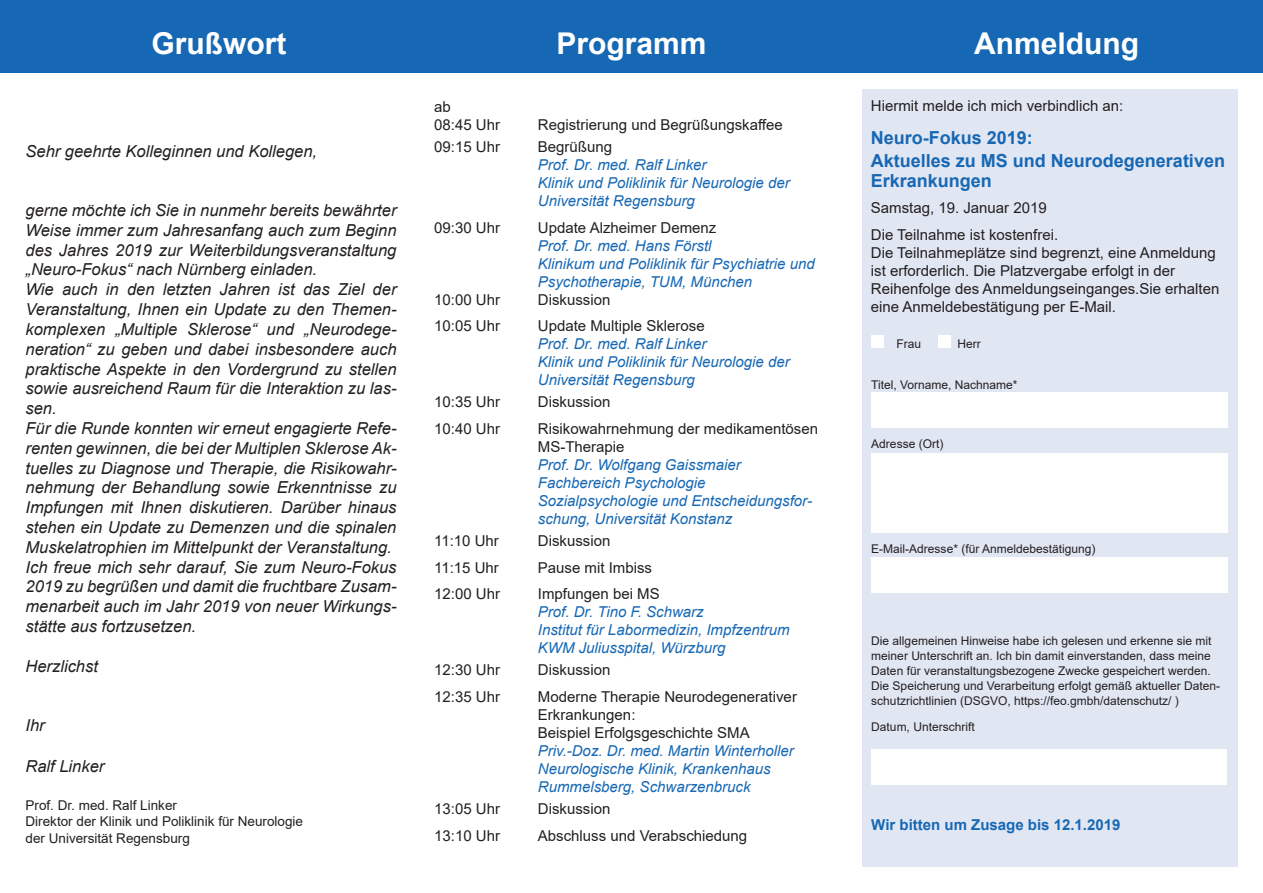
<style>
.page{position:relative;width:1263px;height:893px;background:#fff}
.page>*{position:absolute;margin:0;border:0;box-sizing:border-box;transform-origin:0 0}
.t1{font:700 30px "Arial";color:#fff}
.t2{font:700 18px/19.5px "Arial";color:#1768b4}
.t3{font:italic 16.5px/19.8px "Arial";color:#231f20;text-align:justify}
.t4{font:15px/18px "Arial";color:#231f20}
.t5{font:italic 15px/18px "Arial";color:#1768b4}
.t6{font:700 15px "Arial";color:#1768b4}
.t7{font:13.5px "Arial";color:#231f20}
.t8{font:12px/15px "Arial";color:#231f20;text-align:justify}
</style>
<div class="page">
<div style="left:863px;top:327px;width:375px;height:540px;background:#e1e6f3"></div>
<div style="left:871px;top:335px;width:13px;height:13px;background:#fff"></div>
<div style="left:938px;top:335px;width:13px;height:13px;background:#fff"></div>
<div style="left:871px;top:749px;width:356px;height:35px;background:#fff"></div>
<div style="left:871px;top:393px;width:356px;height:35px;background:#fff"></div>
<div style="left:871px;top:453px;width:356px;height:79px;background:#fff"></div>
<div style="left:0;top:0;width:1263px;height:72px;background:#1768b4"></div>
<div style="left:862px;top:89px;width:375px;height:239px;background:#e1e6f3"></div>
<div style="left:871px;top:557px;width:356px;height:35px;background:#fff"></div>
<p class="t1" style="left:151px;top:22px;width:137px">Grußwort</p>
<p class="t3" style="left:26px;top:141px;width:293px">Sehr geehrte Kolleginnen und Kollegen,</p>
<p class="t3" style="left:26px;top:201px;width:372px">gerne möchte ich Sie in nunmehr bereits bewährter Weise immer zum Jahresanfang auch zum Beginn des Jahres 2019 zur Weiterbildungsveranstaltung „Neuro-Fokus“ nach Nürnberg einladen.</p>
<p class="t3" style="left:26px;top:280px;width:373px">Wie auch in den letzten Jahren ist das Ziel der Veranstaltung, Ihnen ein Update zu den Themen&shy;komplexen „Multiple Sklerose“ und „Neurodege&shy;neration“ zu geben und dabei insbesondere auch praktische Aspekte in den Vordergrund zu stellen sowie ausreichend Raum für die Interaktion zu las&shy;sen.</p>
<p class="t3" style="left:26px;top:418px;width:373px">Für die Runde konnten wir erneut engagierte Refe&shy;renten gewinnen, die bei der Multiplen Sklerose Ak&shy;tuelles zu Diagnose und Therapie, die Risikowahr&shy;nehmung der Behandlung sowie Erkenntnisse zu Impfungen mit Ihnen diskutieren. Darüber hinaus stehen ein Update zu Demenzen und die spinalen Muskelatrophien im Mittelpunkt der Veranstaltung.</p>
<p class="t3" style="left:26px;top:557px;width:373px">Ich freue mich sehr darauf, Sie zum Neuro-Fokus 2019 zu begrüßen und damit die fruchtbare Zusam&shy;menarbeit auch im Jahr 2019 von neuer Wirkungs&shy;stätte aus fortzusetzen.</p>
<p class="t3" style="left:26px;top:656px;width:74px">Herzlichst</p>
<p class="t3" style="left:26px;top:715px;width:21px">Ihr</p>
<p class="t3" style="left:26px;top:757px;width:80px">Ralf Linker</p>
<p class="t7" style="left:26px;top:796px;width:153px">Prof. Dr. med. Ralf Linker</p>
<p class="t7" style="left:26px;top:812px;width:279px">Direktor der Klinik und Poliklinik für Neurologie</p>
<p class="t7" style="left:26px;top:828px;width:166px">der Universität Regensburg</p>
<p class="t1" style="left:556px;top:22px;width:152px">Programm</p>
<p class="t1" style="left:974px;top:22px;width:166px">Anmeldung</p>
<p class="t4" style="left:434px;top:97px;width:18px">ab</p>
<p class="t4" style="left:434px;top:115px;width:67px">08:45 Uhr</p>
<p class="t4" style="left:538px;top:115px;width:246px">Registrierung und Begrüßungskaffee</p>
<p class="t4" style="left:434px;top:138px;width:67px">09:15 Uhr</p>
<p class="t4" style="left:538px;top:138px;width:76px">Begrüßung</p>
<p class="t5" style="left:538px;top:156px;width:170px">Prof. Dr. med. Ralf Linker</p>
<p class="t5" style="left:538px;top:174px;width:253px">Klinik und Poliklinik für Neurologie der</p>
<p class="t5" style="left:538px;top:192px;width:158px">Universität Regensburg</p>
<p class="t4" style="left:434px;top:218px;width:67px">09:30 Uhr</p>
<p class="t4" style="left:538px;top:218px;width:180px">Update Alzheimer Demenz</p>
<p class="t5" style="left:538px;top:237px;width:175px">Prof. Dr. med. Hans Förstl</p>
<p class="t5" style="left:538px;top:255px;width:278px">Klinikum und Poliklinik für Psychiatrie und<br>Psychotherapie, TUM, München</p>
<p class="t4" style="left:434px;top:290px;width:67px">10:00 Uhr</p>
<p class="t4" style="left:538px;top:290px;width:74px">Diskussion</p>
<p class="t4" style="left:434px;top:317px;width:67px">10:05 Uhr</p>
<p class="t4" style="left:538px;top:317px;width:168px">Update Multiple Sklerose</p>
<p class="t5" style="left:538px;top:335px;width:170px">Prof. Dr. med. Ralf Linker</p>
<p class="t5" style="left:538px;top:353px;width:253px">Klinik und Poliklinik für Neurologie der</p>
<p class="t5" style="left:538px;top:371px;width:158px">Universität Regensburg</p>
<p class="t4" style="left:434px;top:393px;width:67px">10:35 Uhr</p>
<p class="t4" style="left:538px;top:393px;width:74px">Diskussion</p>
<p class="t4" style="left:434px;top:419px;width:67px">10:40 Uhr</p>
<p class="t4" style="left:538px;top:419px;width:282px">Risikowahrnehmung der medikamentösen<br>MS-Therapie</p>
<p class="t5" style="left:538px;top:456px;width:204px">Prof. Dr. Wolfgang Gaissmaier</p>
<p class="t5" style="left:538px;top:474px;width:169px">Fachbereich Psychologie</p>
<p class="t5" style="left:538px;top:492px;width:276px">Sozialpsychologie und Entscheidungsfor&shy;schung, Universität Konstanz</p>
<p class="t4" style="left:434px;top:532px;width:66px">11:10 Uhr</p>
<p class="t4" style="left:538px;top:532px;width:74px">Diskussion</p>
<p class="t4" style="left:434px;top:558px;width:66px">11:15 Uhr</p>
<p class="t4" style="left:538px;top:558px;width:116px">Pause mit Imbiss</p>
<p class="t4" style="left:434px;top:585px;width:67px">12:00 Uhr</p>
<p class="t4" style="left:538px;top:585px;width:123px">Impfungen bei MS</p>
<p class="t5" style="left:538px;top:603px;width:167px">Prof. Dr. Tino F. Schwarz</p>
<p class="t5" style="left:538px;top:621px;width:253px">Institut für Labormedizin, Impfzentrum<br>KWM Juliusspital, Würzburg</p>
<p class="t4" style="left:434px;top:661px;width:67px">12:30 Uhr</p>
<p class="t4" style="left:538px;top:661px;width:74px">Diskussion</p>
<p class="t4" style="left:434px;top:688px;width:67px">12:35 Uhr</p>
<p class="t4" style="left:538px;top:688px;width:261px">Moderne Therapie Neurodegenerativer</p>
<p class="t4" style="left:538px;top:706px;width:99px">Erkrankungen:</p>
<p class="t4" style="left:538px;top:724px;width:213px">Beispiel Erfolgsgeschichte SMA</p>
<p class="t5" style="left:538px;top:742px;width:257px">Priv.-Doz. Dr. med. Martin Winterholler</p>
<p class="t5" style="left:538px;top:760px;width:234px">Neurologische Klinik, Krankenhaus</p>
<p class="t5" style="left:538px;top:778px;width:214px">Rummelsberg, Schwarzenbruck</p>
<p class="t4" style="left:434px;top:800px;width:67px">13:05 Uhr</p>
<p class="t4" style="left:538px;top:800px;width:74px">Diskussion</p>
<p class="t4" style="left:434px;top:826px;width:67px">13:10 Uhr</p>
<p class="t4" style="left:538px;top:826px;width:211px">Abschluss und Verabschiedung</p>
<p class="t4" style="left:871px;top:97px;width:254px">Hiermit melde ich mich verbindlich an:</p>
<p class="t2" style="left:871px;top:128px;width:164px">Neuro-Fokus 2019:</p>
<p class="t2" style="left:871px;top:151px;width:356px">Aktuelles zu MS und Neurodegenerativen<br>Erkrankungen</p>
<p class="t4" style="left:871px;top:199px;width:177px">Samstag, 19. Januar 2019</p>
<p class="t4" style="left:871px;top:226px;width:189px">Die Teilnahme ist kostenfrei.</p>
<p class="t4" style="left:871px;top:244px;width:346px">Die Teilnahmeplätze sind begrenzt, eine Anmeldung ist erforderlich. Die Platzvergabe erfolgt in der</p>
<p class="t4" style="left:871px;top:280px;width:350px">Reihenfolge des Anmeldungseinganges.Sie erhalten eine Anmeldebestätigung per E-Mail.</p>
<p class="t8" style="left:896px;top:336px;width:26px">Frau</p>
<p class="t8" style="left:957px;top:336px;width:25px">Herr</p>
<p class="t8" style="left:871px;top:377px;width:148px">Titel, Vorname, Nachname*</p>
<p class="t8" style="left:871px;top:437px;width:74px">Adresse (Ort)</p>
<p class="t8" style="left:871px;top:542px;width:226px">E-Mail-Adresse* (für Anmeldebestätigung)</p>
<p class="t8" style="left:871px;top:633px;width:342px">Die allgemeinen Hinweise habe ich gelesen und erkenne sie mit meiner Unterschrift an. Ich bin damit einverstanden, dass meine Daten für veranstaltungsbezogene Zwecke gespeichert werden.</p>
<p class="t8" style="left:871px;top:678px;width:350px">Die Speicherung und Verarbeitung erfolgt gemäß aktueller Daten&shy;schutzrichtlinien (DSGVO, https://feo.gmbh/datenschutz/ )</p>
<p class="t8" style="left:871px;top:719px;width:105px">Datum, Unterschrift</p>
<p class="t6" style="left:871px;top:814px;width:251px">Wir bitten um Zusage bis 12.1.2019</p>
</div>
